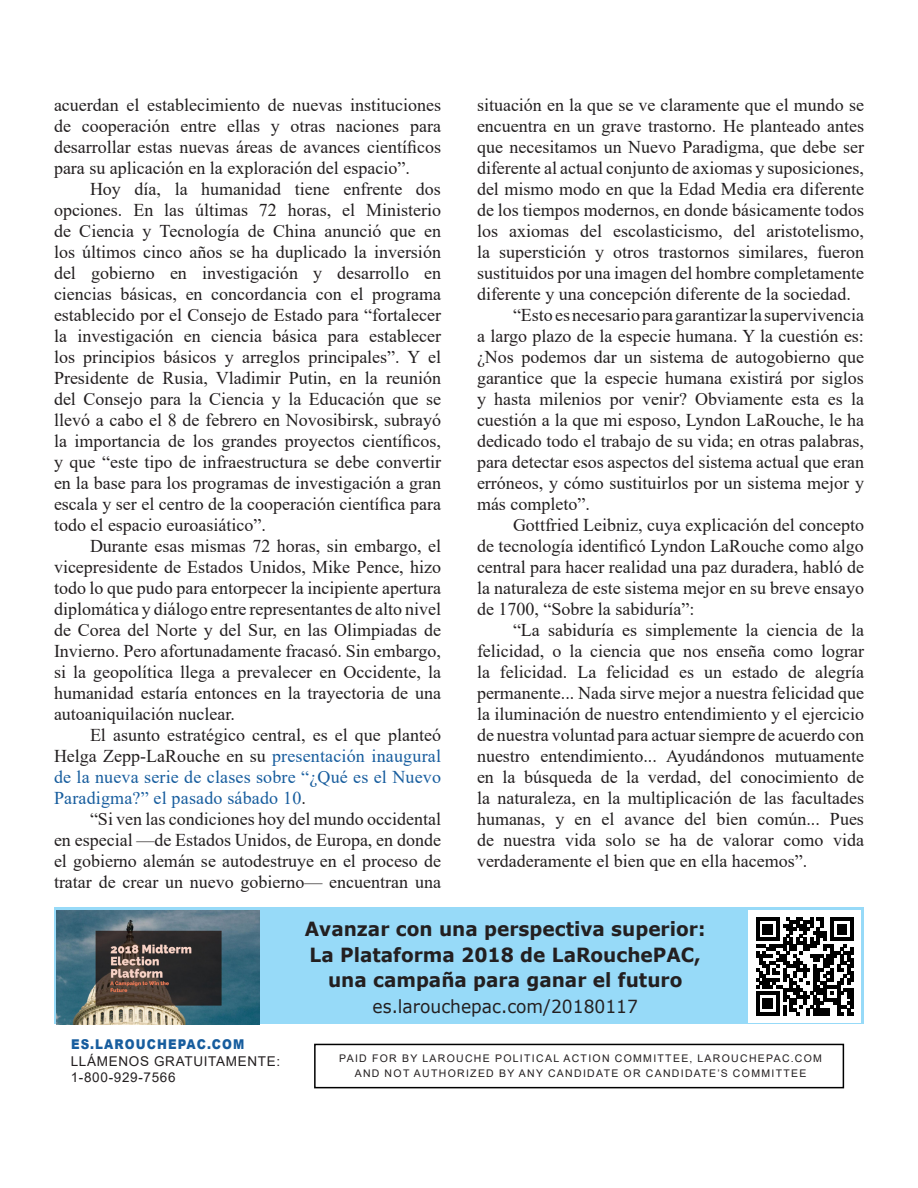
<style>
.page{position:relative;width:918px;height:1188px;background:#fff}
.page>*{position:absolute;margin:0;border:0;box-sizing:border-box;transform-origin:0 0}
.t1{font:700 19.5px/25.5px "Verdana";color:#231f20;text-align:center;scale:.95 1}
.Body_text{font:18px/21px "Times New Roman";color:#231f20;text-align:justify}
.Body_text-2{font:18px/21px "Times New Roman";letter-spacing:.01em;color:#175d9e;text-align:justify}
.t2{font:18px "Verdana";color:#231f20;scale:.95 1}
.t3{font:13.5px "Arial";letter-spacing:.05em;color:#231f20}
.t4{font:900 13.5px "Arial";letter-spacing:.095em;color:#175d9e;scale:.88 1}
.t5{font:10.5px "Arial";letter-spacing:.125em;color:#231f20}
.s1{color:#231f20}
</style>
<div class="page">
<div style="left:314px;top:1044px;width:530px;height:44px;border:2px solid #000"></div>
<div style="left:54px;top:907px;width:810px;height:117px;background:#97daf8"></div>
<img style="left:56px;top:911px;width:204px;height:113px">
<div style="left:749px;top:910px;width:112px;height:113px;background:#fff"></div>
<svg style="left:756px;top:917px;width:98px;height:98px"></svg>
<p class="Body_text" style="left:54px;top:94px;width:389px">acuerdan el establecimiento de nuevas instituciones de cooperación entre ellas y otras naciones para desarrollar estas nuevas áreas de avances científicos para su aplicación en la exploración del espacio”.</p>
<p class="Body_text" style="left:54px;top:178px;width:389px;text-indent:36px">Hoy día, la humanidad tiene enfrente dos opciones. En las últimas 72 horas, el Ministerio de Ciencia y Tecnología de China anunció que en los últimos cinco años se ha duplicado la inversión del gobierno en investigación y desarrollo en ciencias básicas, en concordancia con el programa establecido por el Consejo de Estado para “fortalecer la investigación en ciencia básica para establecer los principios básicos y arreglos principales”. Y el Presidente de Rusia, Vladimir Putin, en la reunión del Consejo para la Ciencia y la Educación que se llevó a cabo el 8 de febrero en Novosibirsk, subrayó la importancia de los grandes proyectos científicos, y que “este tipo de infraestructura se debe convertir en la base para los programas de investigación a gran escala y ser el centro de la cooperación científica para todo el espacio euroasiático”.</p>
<p class="Body_text" style="left:54px;top:535px;width:389px;text-indent:36px">Durante esas mismas 72 horas, sin embargo, el vicepresidente de Estados Unidos, Mike Pence, hizo todo lo que pudo para entorpecer la incipiente apertura diplomática y diálogo entre representantes de alto nivel de Corea del Norte y del Sur, en las Olimpiadas de Invierno. Pero afortunadamente fracasó. Sin embargo, si la geopolítica llega a prevalecer en Occidente, la humanidad estaría entonces en la trayectoria de una autoaniquilación nuclear.</p>
<p class="Body_text-2" style="left:54px;top:724px;width:389px;text-indent:36px"><span class="s1">El asunto estratégico central, es el que planteó Helga Zepp-LaRouche en su</span> presentación inaugural de la nueva serie de clases sobre “¿Qué es el Nuevo Paradigma?” el pasado sábado 10<span class="s1">.</span></p>
<p class="Body_text" style="left:54px;top:808px;width:389px;text-indent:36px">“Si ven las condiciones hoy del mundo occidental en especial —de Estados Unidos, de Europa, en donde el gobierno alemán se autodestruye en el proceso de tratar de crear un nuevo gobierno— encuentran una</p>
<p class="Body_text" style="left:477px;top:94px;width:389px">situación en la que se ve claramente que el mundo se encuentra en un grave trastorno. He planteado antes que necesitamos un Nuevo Paradigma, que debe ser diferente al actual conjunto de axiomas y suposiciones, del mismo modo en que la Edad Media era diferente de los tiempos modernos, en donde básicamente todos los axiomas del escolasticismo, del aristotelismo, la superstición y otros trastornos similares, fueron sustituidos por una imagen del hombre completamente diferente y una concepción diferente de la sociedad.</p>
<p class="Body_text" style="left:477px;top:304px;width:389px;text-indent:36px">“Esto es necesario para garantizar la supervivencia a largo plazo de la especie humana. Y la cuestión es: ¿Nos podemos dar un sistema de autogobierno que garantice que la especie humana existirá por siglos y hasta milenios por venir? Obviamente esta es la cuestión a la que mi esposo, Lyndon LaRouche, le ha dedicado todo el trabajo de su vida; en otras palabras, para detectar esos aspectos del sistema actual que eran erróneos, y cómo sustituirlos por un sistema mejor y más completo”.</p>
<p class="Body_text" style="left:477px;top:514px;width:389px;text-indent:36px">Gottfried Leibniz, cuya explicación del concepto de tecnología identificó Lyndon LaRouche como algo central para hacer realidad una paz duradera, habló de la naturaleza de este sistema mejor en su breve ensayo de 1700, “Sobre la sabiduría”:</p>
<p class="Body_text" style="left:477px;top:619px;width:389px;text-indent:36px">“La sabiduría es simplemente la ciencia de la felicidad, o la ciencia que nos enseña como lograr la felicidad. La felicidad es un estado de alegría permanente... Nada sirve mejor a nuestra felicidad que la iluminación de nuestro entendimiento y el ejercicio de nuestra voluntad para actuar siempre de acuerdo con nuestro entendimiento... Ayudándonos mutuamente en la búsqueda de la verdad, del conocimiento de la naturaleza, en la multiplicación de las facultades humanas, y en el avance del bien común... Pues de nuestra vida solo se ha de valorar como vida verdaderamente el bien que en ella hacemos”.</p>
<p class="t4" style="left:71px;top:1035px;width:199px">ES.LAROUCHEPAC.COM</p>
<p class="t3" style="left:71px;top:1052px;width:211px">LLÁMENOS GRATUITAMENTE:</p>
<p class="t3" style="left:71px;top:1068px;width:106px">1-800-929-7566</p>
<p class="t1" style="left:305px;top:916px;width:423px">Avanzar con una perspectiva superior:<br>La Plataforma 2018 de LaRouchePAC, una campaña para ganar el futuro</p>
<p class="t2" style="left:373px;top:994px;width:281px">es.larouchepac.com/20180117</p>
<p class="t5" style="left:339px;top:1051px;width:484px">PAID FOR BY LAROUCHE POLITICAL ACTION COMMITTEE, LAROUCHEPAC.COM</p>
<p class="t5" style="left:355px;top:1066px;width:453px">AND NOT AUTHORIZED BY ANY CANDIDATE OR CANDIDATE’S COMMITTEE</p>
</div>
